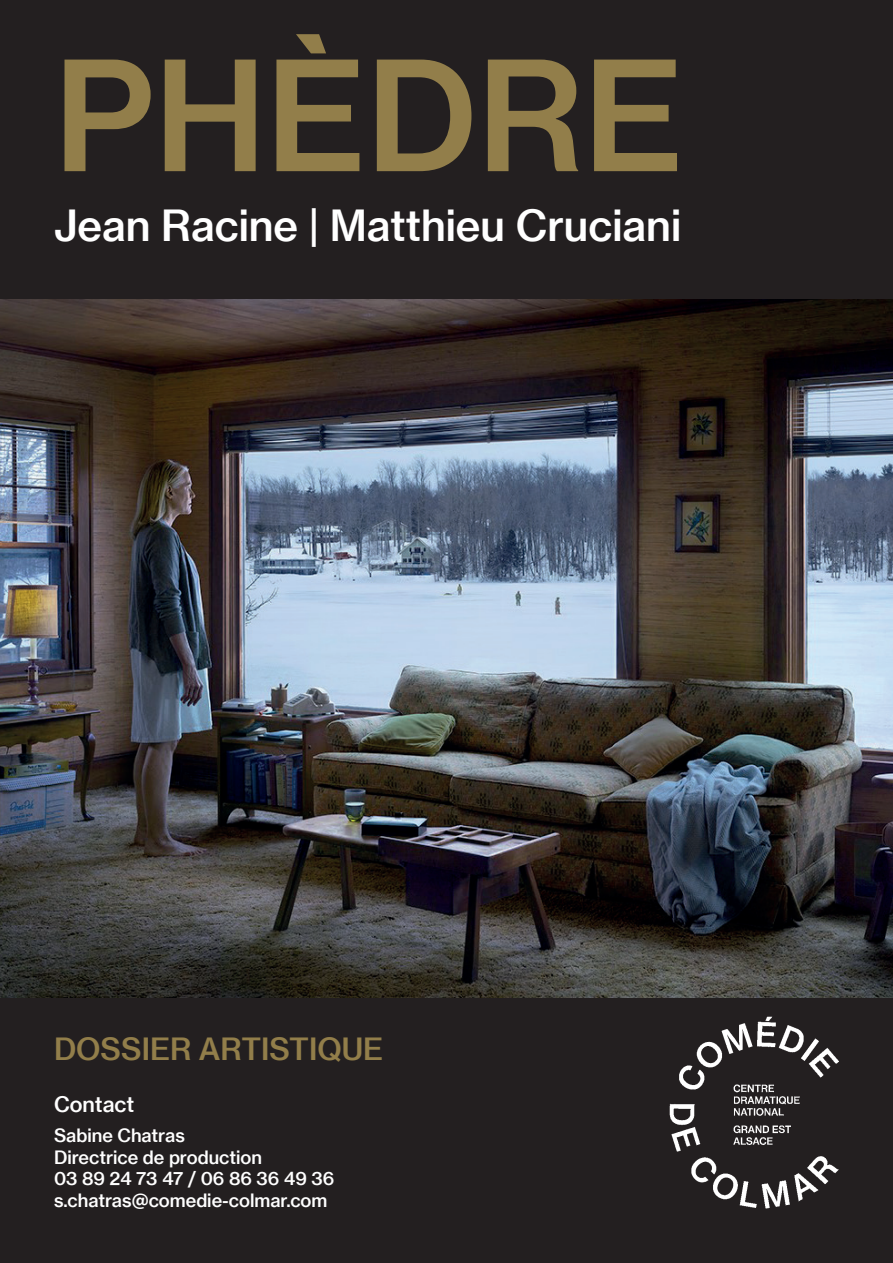
<style>
.page{position:relative;width:893px;height:1263px;background:#231f20}
.page>*{position:absolute;margin:0;border:0;box-sizing:border-box;transform-origin:0 0}
.t1{font:150px "N Haas Grotesk TX Pro 65 Md";color:#927e4a}
.t2{font:42px "N Haas Grotesk TX Pro 65 Md";color:#fff}
.t3{font:30px "N Haas Grotesk TX Pro 65 Md";color:#927e4a}
.t4{font:21px "N Haas Grotesk TX Pro 65 Md";color:#fff}
.t5{font:18px/21.6px "N Haas Grotesk TX Pro 65 Md";color:#fff}
</style>
<div class="page">
<img style="left:0;top:299px;width:893px;height:699px">
<img style="left:670px;top:1017px;width:169px;height:192px">
<h1 class="t1" style="left:54px;top:23px;width:631px">PHÈDRE</h1>
<h2 class="t2" style="left:54px;top:200px;width:629px">Jean Racine | Matthieu Cruciani</h2>
<h3 class="t3" style="left:54px;top:1030px;width:331px">DOSSIER ARTISTIQUE</h3>
<p class="t4" style="left:54px;top:1091px;width:82px">Contact</p>
<p class="t5" style="left:54px;top:1124px;width:282px">Sabine Chatras<br>Directrice de production<br>03 89 24 73 47 / 06 86 36 49 36 s.chatras@comedie-colmar.com</p>
</div>
